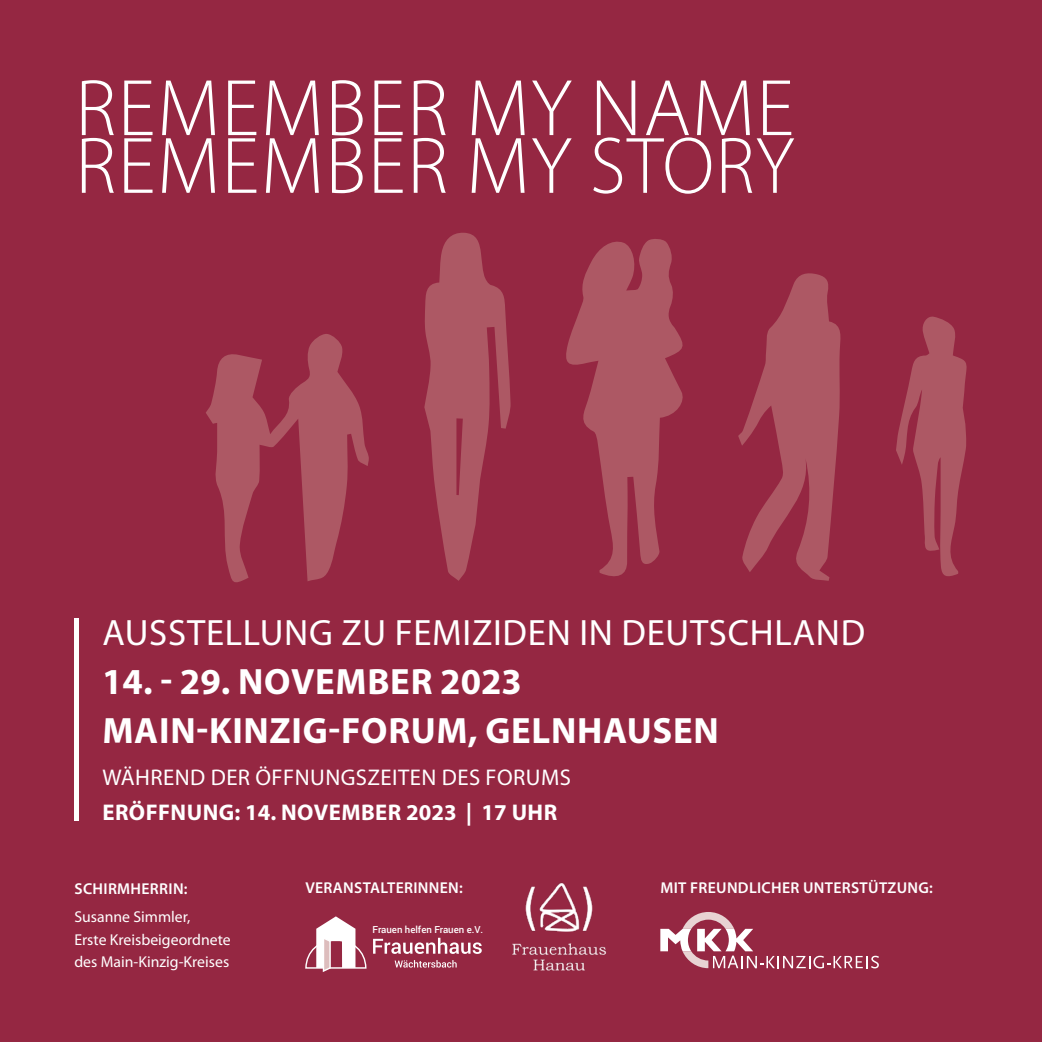
<style>
.page{position:relative;width:1042px;height:1042px;background:#952742}
.page>*{position:absolute;margin:0;border:0;box-sizing:border-box;transform-origin:0 0}
.t1{font:300 80.85px/57.8px "Myriad Pro";letter-spacing:.02em;color:#fff}
.t2{font:700 36.75px/49px "Myriad Pro";letter-spacing:.02em;color:#fff}
.t3{font:36.75px "Myriad Pro";letter-spacing:.02em;color:#fff}
.t4{font:22.75px "Myriad Pro";letter-spacing:.02em;color:#fff}
.t5{font:700 22.75px "Myriad Pro";letter-spacing:.02em;color:#fff}
.t6{font:600 15.75px "Myriad Pro";letter-spacing:.02em;color:#fff}
.t7{font:15.75px/22.8px "Myriad Pro";color:#fff}
.t8{font:500 9.62px "Roboto";color:#fff}
</style>
<div class="page">
<svg style="left:566px;top:239px;width:117px;height:338px"></svg>
<svg style="left:206px;top:334px;width:163px;height:249px"></svg>
<svg style="left:738px;top:273px;width:103px;height:308px"></svg>
<svg style="left:424px;top:232px;width:87px;height:349px"></svg>
<svg style="left:896px;top:316px;width:71px;height:260px"></svg>
<svg style="left:660px;top:912px;width:219px;height:56px"></svg>
<svg style="left:305px;top:916px;width:62px;height:56px"></svg>
<svg style="left:373px;top:938px;width:109px;height:16px"></svg>
<svg style="left:395px;top:960px;width:62px;height:7px"></svg>
<img style="left:512px;top:882px;width:95px;height:89px">
<div style="left:74px;top:618px;width:5px;height:202px;background:#fff"></div>
<h1 class="t1" style="left:75px;top:78px;width:720px">REMEMBER MY NAME<br>REMEMBER MY STORY</h1>
<h2 class="t3" style="left:103px;top:610px;width:764px">AUSSTELLUNG ZU FEMIZIDEN IN DEUTSCHLAND</h2>
<h2 class="t2" style="left:102px;top:656px;width:618px">14. - 29. NOVEMBER 2023<br>MAIN-KINZIG-FORUM, GELNHAUSEN</h2>
<h3 class="t4" style="left:102px;top:764px;width:470px">WÄHREND DER ÖFFNUNGSZEITEN DES FORUMS</h3>
<h3 class="t5" style="left:102px;top:798px;width:456px">ERÖFFNUNG: 14. NOVEMBER 2023 | 17 UHR</h3>
<p class="t6" style="left:75px;top:879px;width:114px">SCHIRMHERRIN:</p>
<p class="t6" style="left:305px;top:878px;width:159px">VERANSTALTERINNEN:</p>
<p class="t7" style="left:74px;top:905px;width:158px">Susanne Simmler,<br>Erste Kreisbeigeordnete des Main-Kinzig-Kreises</p>
<p class="t8" style="left:372px;top:923px;width:112px">Frauen helfen Frauen e.V.</p>
<p class="t6" style="left:660px;top:878px;width:274px">MIT FREUNDLICHER UNTERSTÜTZUNG:</p>
</div>
